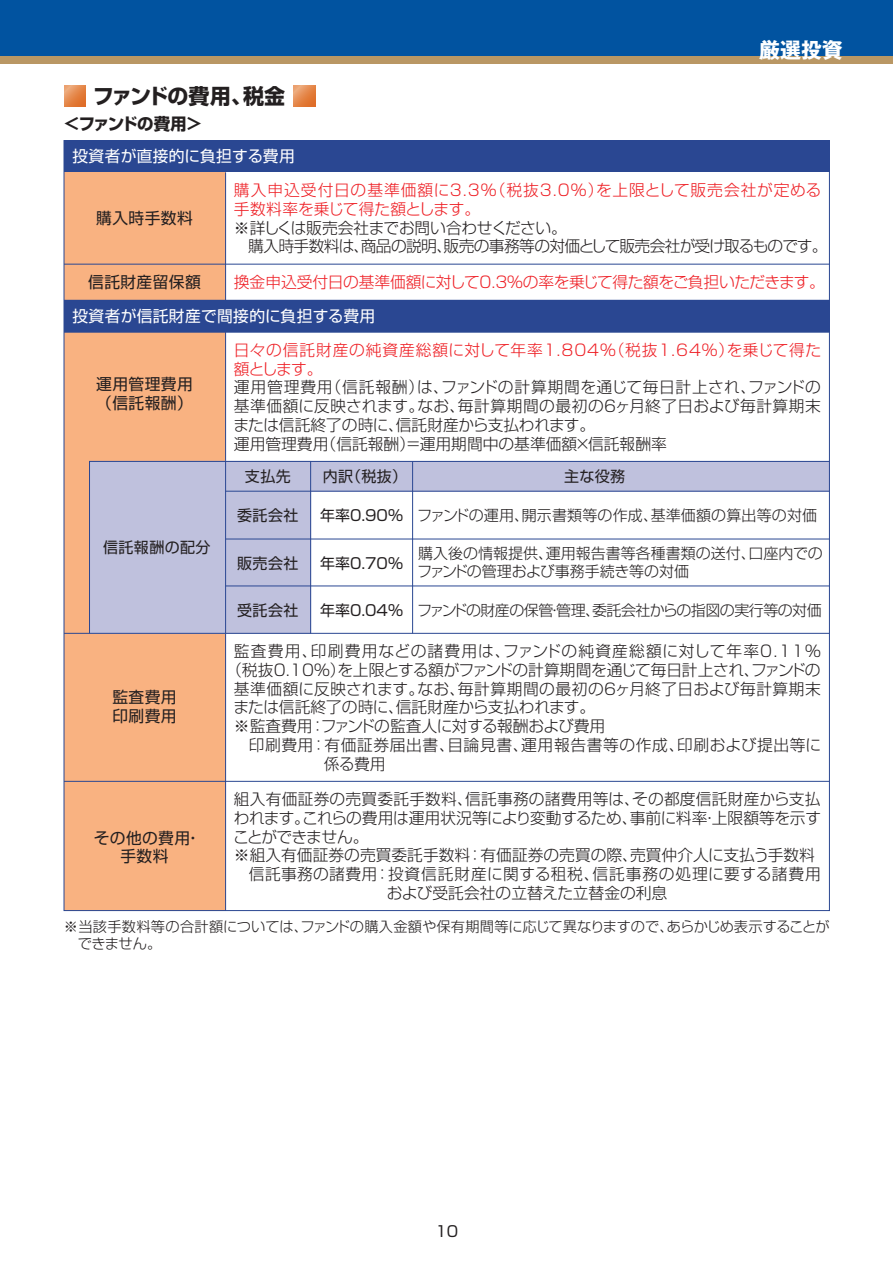
<style>
.page{position:relative;width:893px;height:1263px;background:#fff}
.page>*{position:absolute;margin:0;border:0;box-sizing:border-box;transform-origin:0 0}
.t1{font:700 21px "Shin Go Pr 5";letter-spacing:-.02em;color:#231f20}
.t2{font:700 21px "Gothic MB101 Pr 5";color:#fff}
.t3{font:700 16.5px "Shin Go Pr 5";letter-spacing:-.065em;color:#231f20}
.t4{font:300 15.75px/18.8px "Shin Go Pr 5";color:#231f20}
.t5{font:300 15.75px "Shin Go Pr 5";letter-spacing:-.02em;color:#231f20}
.t6{font:300 15.75px "Shin Go Pr 5";letter-spacing:.04em;color:#231f20}
.t7{font:300 15.75px/18.8px "Shin Go Pr 5";letter-spacing:-.04em;color:#231f20}
.t8{font:300 15.75px/18.8px "Shin Go Pr 5";letter-spacing:.04em;color:#ee1d23}
.t9{font:300 15.75px/18.8px "Shin Go Pr 5";letter-spacing:.055em;color:#ee1d23}
.t10{font:15.75px/18.8px "Shin Go Pr 5";letter-spacing:.025em;color:#231f20}
.t11{font:300 15.75px "Shin Go Pr 5";letter-spacing:-.025em;color:#ee1d23}
.t12{font:300 15.75px "Shin Go Pr 5";letter-spacing:.075em;color:#231f20}
.t13{font:300 15.75px "Shin Go Pr 5";letter-spacing:.03em;color:#231f20}
.t14{font:15.75px "Shin Go Pr 5";letter-spacing:.015em;color:#fff}
.t15{font:300 15.75px "Shin Go Pr 5";letter-spacing:-.045em;color:#231f20}
.t16{font:300 15px/18px "Shin Go Pr 5";color:#231f20}
.t17{font:15px "Shin Go Pr 5";letter-spacing:.025em;color:#231f20}
.t18{font:300 15px "Shin Go Pr 5";letter-spacing:-.035em;color:#231f20}
.t19{font:300 14.25px/17.2px "Shin Go Pr 5";letter-spacing:-.005em;color:#231f20}
.s1{font-weight:400}
</style>
<div class="page">
<div style="left:0;top:55px;width:893px;height:9px;background:#b99764"></div>
<div style="left:0;top:0;width:893px;height:55px;background:#0153a0"></div>
<div style="left:64px;top:141px;width:162px;height:769px;background:#f9b281"></div>
<hr style="left:225px;top:332px;width:1px;height:578px;background:#2a4792">
<svg style="left:64px;top:86px;width:21px;height:21px"></svg>
<svg style="left:294px;top:86px;width:21px;height:21px"></svg>
<hr style="left:64px;top:264px;width:765px;height:1px;background:#2a4792">
<div style="left:64px;top:141px;width:765px;height:31px;background:#2a4792"></div>
<div style="left:64px;top:300px;width:765px;height:32px;background:#2a4792"></div>
<hr style="left:64px;top:332px;width:765px;height:1px;background:#2a4792">
<hr style="left:225px;top:172px;width:1px;height:128px;background:#2a4792">
<hr style="left:64px;top:633px;width:765px;height:1px;background:#2a4792">
<hr style="left:64px;top:781px;width:765px;height:1px;background:#2a4792">
<svg style="left:89px;top:461px;width:741px;height:173px"></svg>
<h1 class="t1" style="left:93px;top:79px;width:194px">ファンドの費用、税金</h1>
<p class="t3" style="left:64px;top:111px;width:139px">＜ファンドの費用＞</p>
<p class="t14" style="left:72px;top:143px;width:224px">投資者が直接的に負担する費用</p>
<h1 class="t2" style="left:759px;top:33px;width:86px">厳選投資</h1>
<p class="t10" style="left:96px;top:207px;width:98px">購入時手数料</p>
<p class="t10" style="left:88px;top:271px;width:114px">信託財産留保額</p>
<p class="t8" style="left:234px;top:179px;width:589px">購入申込受付日の基準価額に3.3％（税抜3.0％）を上限として販売会社が定める手数料率を乗じて得た額とします。</p>
<p class="t7" style="left:248px;top:217px;width:581px;text-indent:-14px">※詳しくは販売会社までお問い合わせください。<br>購入時手数料は、商品の説明、販売の事務等の対価として販売会社が受け取るものです。</p>
<p class="t11" style="left:234px;top:269px;width:592px">換金申込受付日の基準価額に対して0.3％の率を乗じて得た額をご負担いただきます。</p>
<p class="t14" style="left:72px;top:303px;width:304px">投資者が信託財産で間接的に負担する費用</p>
<p class="t10" style="left:96px;top:373px;width:98px">運用管理費用（信託報酬）</p>
<p class="t17" style="left:103px;top:535px;width:109px">信託報酬の配分</p>
<p class="t10" style="left:112px;top:686px;width:66px">監査費用印刷費用</p>
<p class="t10" style="left:94px;top:827px;width:109px;text-align:center">その他の費用・手数料</p>
<p class="t9" style="left:234px;top:339px;width:589px">日々の信託財産の純資産総額に対して年率1.804％（税抜1.64％）を乗じて得た額とします。</p>
<p class="t4" style="left:233px;top:377px;width:589px">運用管理費用（信託報酬）は、ファンドの計算期間を通じて毎日計上され、ファンドの基準価額に反映されます。なお、毎計算期間の最初の6ヶ月終了日および毎計算期末または信託終了の時に、信託財産から支払われます。<br>運用管理費用（信託報酬）＝運用期間中の基準価額×信託報酬率</p>
<p class="t17" style="left:245px;top:464px;width:47px">支払先</p>
<p class="t17" style="left:237px;top:503px;width:63px">委託会社</p>
<p class="t17" style="left:237px;top:551px;width:63px">販売会社</p>
<p class="t17" style="left:237px;top:598px;width:63px">受託会社</p>
<p class="t17" style="left:323px;top:464px;width:86px">内訳（税抜）</p>
<p class="t17" style="left:564px;top:464px;width:62px">主な役務</p>
<p class="t17" style="left:320px;top:503px;width:85px">年率0.90％</p>
<p class="t17" style="left:320px;top:551px;width:85px">年率0.70％</p>
<p class="t18" style="left:320px;top:598px;width:503px"><span class="s1">年率0.04％</span> ファンドの財産の保管・管理、委託会社からの指図の実行等の対価</p>
<p class="t16" style="left:417px;top:505px;width:401px">ファンドの運用、開示書類等の作成、基準価額の算出等の対価</p>
<p class="t16" style="left:417px;top:543px;width:407px">購入後の情報提供、運用報告書等各種書類の送付、口座内でのファンドの管理および事務手続き等の対価</p>
<p class="t12" style="left:234px;top:638px;width:588px">監査費用、印刷費用などの諸費用は、ファンドの純資産総額に対して年率0.11％</p>
<p class="t5" style="left:226px;top:657px;width:596px">（税抜0.10％）を上限とする額がファンドの計算期間を通じて毎日計上され、ファンドの</p>
<p class="t13" style="left:234px;top:676px;width:588px">基準価額に反映されます。なお、毎計算期間の最初の6ヶ月終了日および毎計算期末</p>
<p class="t5" style="left:233px;top:694px;width:363px">または信託終了の時に、信託財産から支払われます。</p>
<p class="t5" style="left:234px;top:713px;width:373px">※監査費用：ファンドの監査人に対する報酬および費用</p>
<p class="t6" style="left:249px;top:732px;width:574px">印刷費用：有価証券届出書、目論見書、運用報告書等の作成、印刷および提出等に</p>
<p class="t4" style="left:324px;top:753px;width:63px">係る費用</p>
<p class="t4" style="left:234px;top:788px;width:588px">組入有価証券の売買委託手数料、信託事務の諸費用等は、その都度信託財産から支払</p>
<p class="t5" style="left:234px;top:805px;width:589px">われます。これらの費用は運用状況等により変動するため、事前に料率・上限額等を示す</p>
<p class="t15" style="left:233px;top:824px;width:137px">ことができません。</p>
<p class="t4" style="left:234px;top:844px;width:583px">※組入有価証券の売買委託手数料：有価証券の売買の際、売買仲介人に支払う手数料</p>
<p class="t6" style="left:249px;top:861px;width:573px">信託事務の諸費用：投資信託財産に関する租税、信託事務の処理に要する諸費用</p>
<p class="t4" style="left:387px;top:882px;width:282px">および受託会社の立替えた立替金の利息</p>
<p class="t19" style="left:78px;top:916px;width:753px;text-indent:-14px">※当該手数料等の合計額については、ファンドの購入金額や保有期間等に応じて異なりますので、あらかじめ表示することができません。</p>
<p class="t17" style="left:435px;top:1219px;width:24px">10</p>
</div>
